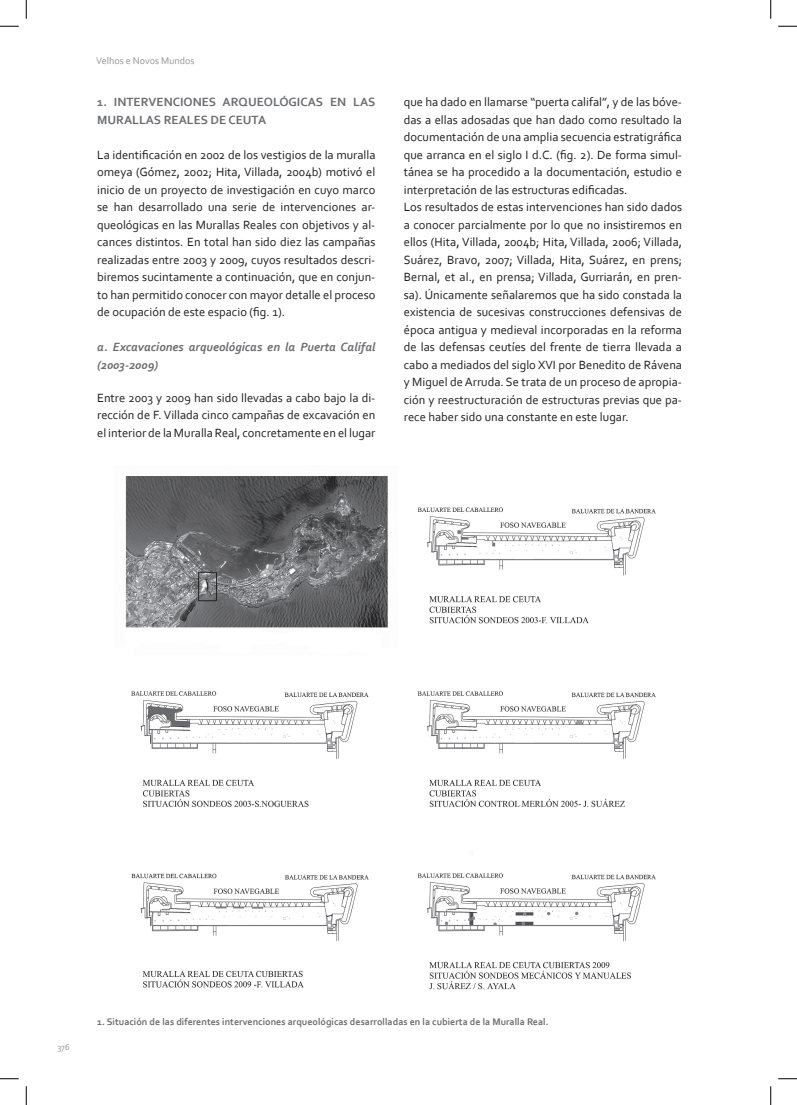
<style>
.page{position:relative;width:797px;height:1105px;background:#fff}
.page>*{position:absolute;margin:0;border:0;box-sizing:border-box;transform-origin:0 0}
.t1{font:12.5px/17.5px "Corbel";color:#231f20;text-align:justify}
.t2{font:700 12.5px/17.5px "Corbel";color:#6c6d70}
.t3{font:italic 700 12.5px/17.5px "Corbel";color:#6c6d70}
.t4{font:700 10px "Corbel";color:#6c6d70}
.t5{font:10px "Corbel";color:#939598}
.t6{font:8.75px "Corbel";color:#939598}
</style>
<div class="page">
<img style="left:125px;top:476px;width:263px;height:152px">
<img style="left:417px;top:507px;width:238px;height:117px">
<img style="left:417px;top:691px;width:238px;height:117px">
<img style="left:417px;top:854px;width:238px;height:136px">
<img style="left:131px;top:873px;width:238px;height:115px">
<img style="left:131px;top:691px;width:238px;height:117px">
<svg style="left:0;top:25px;width:19px;height:2px"></svg>
<svg style="left:778px;top:25px;width:19px;height:2px"></svg>
<svg style="left:0;top:1078px;width:19px;height:1px"></svg>
<svg style="left:778px;top:1078px;width:19px;height:1px"></svg>
<svg style="left:25px;top:0;width:2px;height:19px"></svg>
<svg style="left:25px;top:1086px;width:2px;height:19px"></svg>
<svg style="left:770px;top:0;width:1px;height:19px"></svg>
<svg style="left:770px;top:1086px;width:1px;height:19px"></svg>
<p class="t5" style="left:96px;top:54px;width:100px">Velhos e Novos Mundos</p>
<p class="t2" style="left:97px;top:93px;width:280px">1. INTERVENCIONES ARQUEOLÓGICAS EN LAS<br>MURALLAS REALES DE CEUTA</p>
<p class="t1" style="left:97px;top:146px;width:280px">La identificación en 2002 de los vestigios de la muralla omeya (Gómez, 2002; Hita, Villada, 2004b) motivó el inicio de un proyecto de investigación en cuyo marco se han desarrollado una serie de intervenciones ar&shy;queológicas en las Murallas Reales con objetivos y al&shy;cances distintos. En total han sido diez las campañas realizadas entre 2003 y 2009, cuyos resultados descri&shy;biremos sucintamente a continuación, que en conjun&shy;to han permitido conocer con mayor detalle el proceso de ocupación de este espacio (fig. 1).</p>
<p class="t3" style="left:97px;top:338px;width:280px">a. Excavaciones arqueológicas en la Puerta Califal (2003-2009)</p>
<p class="t1" style="left:97px;top:388px;width:280px">Entre 2003 y 2009 han sido llevadas a cabo bajo la di&shy;rección de F. Villada cinco campañas de excavación en el interior de la Muralla Real, concretamente en el lugar</p>
<p class="t1" style="left:404px;top:93px;width:280px">que ha dado en llamarse “puerta califal”, y de las bóve&shy;das a ellas adosadas que han dado como resultado la documentación de una amplia secuencia estratigráfica que arranca en el siglo I d.C. (fig. 2). De forma simul&shy;tánea se ha procedido a la documentación, estudio e interpretación de las estructuras edificadas.</p>
<p class="t1" style="left:404px;top:198px;width:280px">Los resultados de estas intervenciones han sido dados a conocer parcialmente por lo que no insistiremos en ellos (Hita, Villada, 2004b; Hita, Villada, 2006; Villada, Suárez, Bravo, 2007; Villada, Hita, Suárez, en prens; Bernal, et al., en prensa; Villada, Gurriarán, en pren&shy;sa). Únicamente señalaremos que ha sido constada la</p>
<p class="t1" style="left:404px;top:303px;width:280px">existencia de sucesivas construcciones defensivas de época antigua y medieval incorporadas en la reforma de las defensas ceutíes del frente de tierra llevada a cabo a mediados del siglo XVI por Benedito de Rávena y Miguel de Arruda. Se trata de un proceso de apropia&shy;ción y reestructuración de estructuras previas que pa&shy;rece haber sido una constante en este lugar.</p>
<p class="t6" style="left:57px;top:1042px;width:14px">376</p>
<p class="t4" style="left:97px;top:1015px;width:453px">1. Situación de las diferentes intervenciones arqueológicas desarrolladas en la cubierta de la Muralla Real.</p>
</div>
